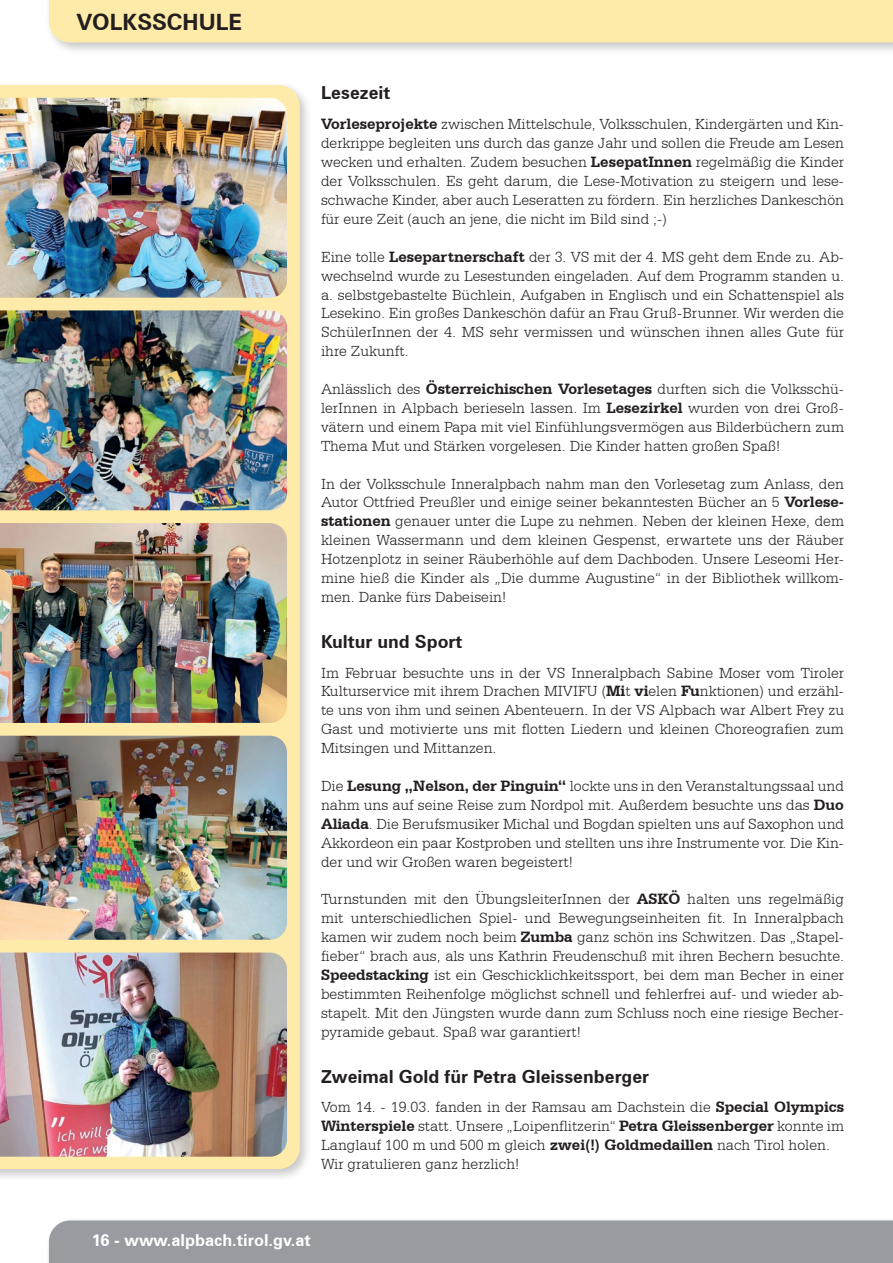
<style>
.page{position:relative;width:893px;height:1263px;background:#fff}
.page>*{position:absolute;margin:0;border:0;box-sizing:border-box;transform-origin:0 0}
.t1{font:700 22.5px "Zurich BT";color:#231f20}
.t2{font:700 18px "Zurich BT";color:#231f20}
.t3{font:700 16.5px "Zurich BT";color:#fff}
.t4{font:300 15.75px/18.9px "Serifa BT";color:#231f20;text-align:justify}
.s1{font-weight:700}
</style>
<div class="page">
<div style="left:45px;top:1216px;width:848px;height:47px;background:#fbfbfb"></div>
<div style="left:49px;top:1220px;width:844px;height:43px;background:#989b9f"></div>
<div style="left:45px;top:0;width:848px;height:55px;background:#231f20;opacity:.25"></div>
<div style="left:49px;top:0;width:844px;height:43px;background:#ffeba9"></div>
<div style="left:0;top:81px;width:312px;height:1101px;background:#231f20;opacity:.25"></div>
<div style="left:0;top:85px;width:300px;height:1084px;background:#ffeba9"></div>
<img style="left:0;top:98px;width:287px;height:200px">
<img style="left:0;top:310px;width:287px;height:200px">
<img style="left:0;top:952px;width:287px;height:205px">
<img style="left:0;top:523px;width:287px;height:200px">
<img style="left:0;top:736px;width:287px;height:204px">
<h1 class="t1" style="left:77px;top:8px;width:167px">VOLKSSCHULE</h1>
<p class="t2" style="left:321px;top:81px;width:71px">Lesezeit</p>
<p class="t4" style="left:321px;top:115px;width:525px"><span class="s1">Vorleseprojekte</span> zwischen Mittelschule, Volksschulen, Kindergärten und Kin&shy;derkrippe begleiten uns durch das ganze Jahr und sollen die Freude am Lesen wecken und erhalten. Zudem besuchen <span class="s1">LesepatInnen</span> regelmäßig die Kinder der Volksschulen. Es geht darum, die Lese-Motivation zu steigern und lese&shy;schwache Kinder, aber auch Leseratten zu fördern. Ein herzliches Dankeschön für eure Zeit (auch an jene, die nicht im Bild sind ;-)</p>
<p class="t4" style="left:321px;top:247px;width:524px">Eine tolle <span class="s1">Lesepartnerschaft</span> der 3. VS mit der 4. MS geht dem Ende zu. Ab&shy;wechselnd wurde zu Lesestunden eingeladen. Auf dem Programm standen u. a. selbstgebastelte Büchlein, Aufgaben in Englisch und ein Schattenspiel als Lesekino. Ein großes Dankeschön dafür an Frau Gruß-Brunner. Wir werden die SchülerInnen der 4. MS sehr vermissen und wünschen ihnen alles Gute für ihre Zukunft.</p>
<p class="t4" style="left:321px;top:379px;width:524px">Anlässlich des <span class="s1">Österreichischen Vorlesetages</span> durften sich die Volksschü&shy;lerInnen in Alpbach berieseln lassen. Im <span class="s1">Lesezirkel</span> wurden von drei Groß&shy;vätern und einem Papa mit viel Einfühlungsvermögen aus Bilderbüchern zum Thema Mut und Stärken vorgelesen. Die Kinder hatten großen Spaß!</p>
<p class="t4" style="left:321px;top:474px;width:525px">In der Volksschule Inneralpbach nahm man den Vorlesetag zum Anlass, den Autor Ottfried Preußler und einige seiner bekanntesten Bücher an 5 <span class="s1">Vorlese&shy;stationen</span> genauer unter die Lupe zu nehmen. Neben der kleinen Hexe, dem kleinen Wassermann und dem kleinen Gespenst, erwartete uns der Räuber Hotzenplotz in seiner Räuberhöhle auf dem Dachboden. Unsere Leseomi Her&shy;mine hieß die Kinder als „Die dumme Augustine“ in der Bibliothek willkom&shy;men. Danke fürs Dabeisein!</p>
<p class="t2" style="left:321px;top:630px;width:143px">Kultur und Sport</p>
<p class="t4" style="left:321px;top:663px;width:525px">Im Februar besuchte uns in der VS Inneralpbach Sabine Moser vom Tiroler Kulturservice mit ihrem Drachen MIVIFU (<span class="s1">Mi</span>t <span class="s1">vi</span>elen <span class="s1">Fu</span>nktionen) und erzähl&shy;te uns von ihm und seinen Abenteuern. In der VS Alpbach war Albert Frey zu Gast und motivierte uns mit flotten Liedern und kleinen Choreografien zum Mitsingen und Mittanzen.</p>
<p class="t4" style="left:321px;top:776px;width:525px">Die <span class="s1">Lesung „Nelson, der Pinguin“</span> lockte uns in den Veranstaltungssaal und nahm uns auf seine Reise zum Nordpol mit. Außerdem besuchte uns das <span class="s1">Duo Aliada</span>. Die Berufsmusiker Michal und Bogdan spielten uns auf Saxophon und Akkordeon ein paar Kostproben und stellten uns ihre Instrumente vor. Die Kin&shy;der und wir Großen waren begeistert!</p>
<p class="t4" style="left:321px;top:890px;width:525px">Turnstunden mit den ÜbungsleiterInnen der <span class="s1">ASKÖ</span> halten uns regelmäßig mit unterschiedlichen Spiel- und Bewegungseinheiten fit. In Inneralpbach kamen wir zudem noch beim <span class="s1">Zumba</span> ganz schön ins Schwitzen. Das „Stapel&shy;fieber“ brach aus, als uns Kathrin Freudenschuß mit ihren Bechern besuchte.<br><span class="s1">Speedstacking</span> ist ein Geschicklichkeitssport, bei dem man Becher in einer bestimmten Reihenfolge möglichst schnell und fehlerfrei auf- und wieder ab&shy;stapelt. Mit den Jüngsten wurde dann zum Schluss noch eine riesige Becher&shy;pyramide gebaut. Spaß war garantiert!</p>
<p class="t2" style="left:321px;top:1065px;width:330px">Zweimal Gold für Petra Gleissenberger</p>
<p class="t4" style="left:321px;top:1097px;width:524px;text-align:left">Vom 14. - 19.03. fanden in der Ramsau am Dachstein die <span class="s1">Special Olympics Winterspiele</span> statt. Unsere „Loipenflitzerin“ <span class="s1">Petra Gleissenberger</span> konnte im Langlauf 100 m und 500 m gleich <span class="s1">zwei(!) Goldmedaillen</span> nach Tirol holen.<br>Wir gratulieren ganz herzlich!</p>
<p class="t3" style="left:91px;top:1230px;width:221px">16 - www.alpbach.tirol.gv.at</p>
</div>
